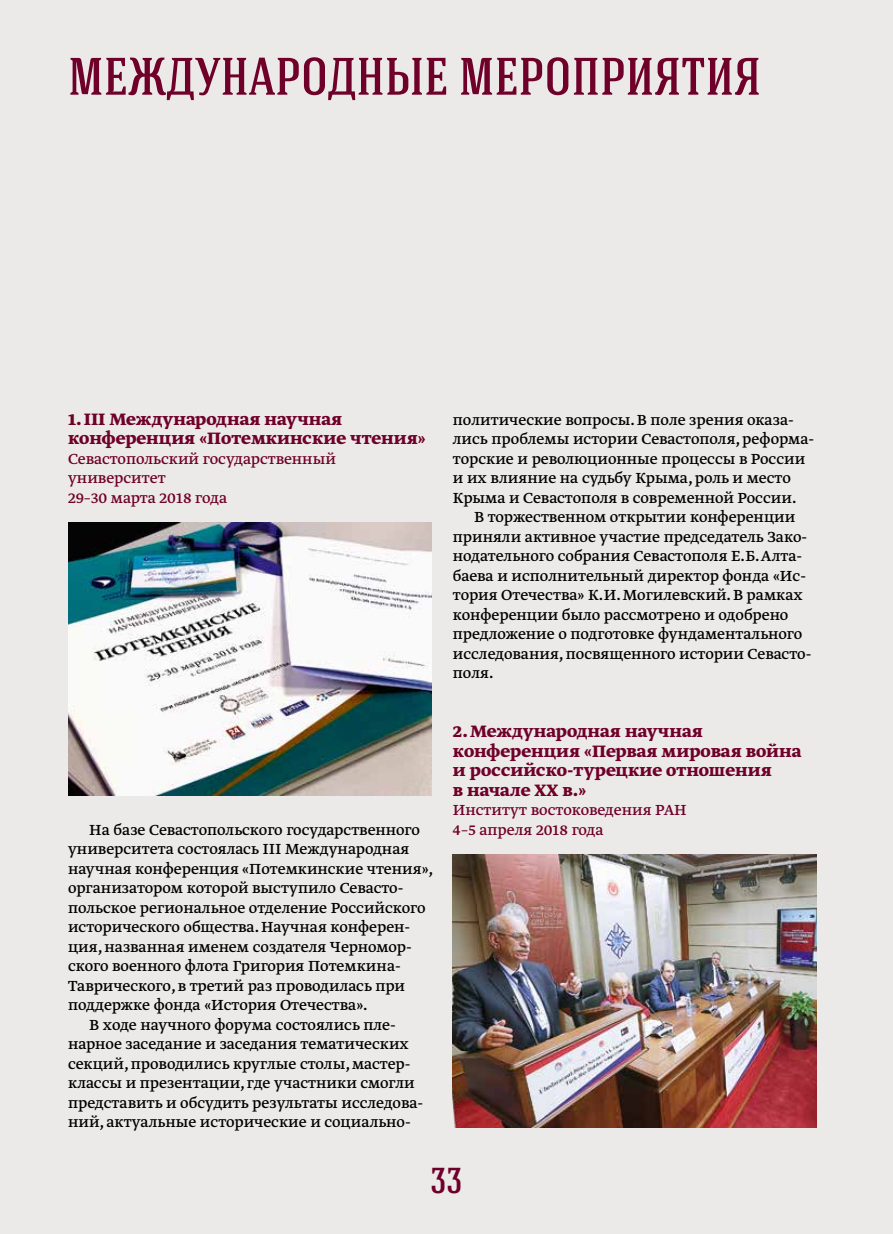
<style>
.page{position:relative;width:893px;height:1234px;background:#fff}
.page>*{position:absolute;margin:0;border:0;box-sizing:border-box;transform-origin:0 0}
.t1{font:500 52.5px "Hagin Caps";color:#6f0029}
.t2{font:500 36px "Hagin Caps";color:#6f0029}
.t3{font:700 19.5px/19.5px "Greta Text Pro";color:#6f0029}
.t4{font:17.25px/19.5px "Greta Text Pro";color:#000}
.t5{font:17.25px/19.5px "Greta Text Pro";color:#6f0029}
</style>
<div class="page">
<div style="left:0;top:0;width:893px;height:1233px;background:#eceae8"></div>
<img style="left:68px;top:522px;width:364px;height:273px">
<img style="left:453px;top:854px;width:363px;height:272px">
<h1 class="t1" style="left:68px;top:43px;width:694px">МЕЖДУНАРОДНЫЕ МЕРОПРИЯТИЯ</h1>
<p class="t3" style="left:68px;top:409px;width:359px">1. III Международная научная конференция «Потемкинские чтения»</p>
<p class="t5" style="left:68px;top:449px;width:269px">Севастопольский государственный университет<br>29–30 марта 2018 года</p>
<p class="t4" style="left:89px;top:820px;width:332px">На базе Севастопольского государственного</p>
<p class="t4" style="left:68px;top:839px;width:343px">университета состоялась III Международная</p>
<p class="t4" style="left:68px;top:859px;width:367px">научная конференция «Потемкинские чтения»,</p>
<p class="t4" style="left:68px;top:878px;width:337px">организатором которой выступило Севасто-</p>
<p class="t4" style="left:68px;top:898px;width:359px">польское региональное отделение Российского</p>
<p class="t4" style="left:68px;top:917px;width:344px">исторического общества. Научная конферен-</p>
<p class="t4" style="left:68px;top:937px;width:345px">ция, названная именем создателя Черномор-</p>
<p class="t4" style="left:68px;top:956px;width:334px">ского военного флота Григория Потемкина-</p>
<p class="t4" style="left:68px;top:976px;width:339px">Таврического, в третий раз проводилась при</p>
<p class="t4" style="left:68px;top:995px;width:301px">поддержке фонда «История Отечества».</p>
<p class="t4" style="left:89px;top:1015px;width:308px">В ходе научного форума состоялись пле-</p>
<p class="t4" style="left:68px;top:1034px;width:342px">нарное заседание и заседания тематических</p>
<p class="t4" style="left:68px;top:1054px;width:344px">секций, проводились круглые столы, мастер-</p>
<p class="t4" style="left:68px;top:1073px;width:348px">классы и презентации, где участники смогли</p>
<p class="t4" style="left:68px;top:1093px;width:357px">представить и обсудить результаты исследова-</p>
<p class="t4" style="left:68px;top:1112px;width:344px">ний, актуальные исторические и социально-</p>
<p class="t4" style="left:453px;top:410px;width:363px">политические вопросы. В поле зрения оказа&shy;лись проблемы истории Севастополя, реформа&shy;торские и революционные процессы в России и их влияние на судьбу Крыма, роль и место Крыма и Севастополя в современной России.</p>
<p class="t4" style="left:453px;top:508px;width:360px;text-indent:21px">В торжественном открытии конференции приняли активное участие председатель Зако&shy;нодательного собрания Севастополя Е.Б.Алта&shy;баева и исполнительный директор фонда «Ис&shy;тория Отечества» К.И.Могилевский. В рамках конференции было рассмотрено и одобрено предложение о подготовке фундаментального исследования, посвященного истории Севасто&shy;поля.</p>
<p class="t3" style="left:453px;top:721px;width:350px">2. Международная научная конференция «Первая мировая война и российско-турецкие отношения<br>в начале ХХ в.»</p>
<p class="t5" style="left:453px;top:800px;width:235px">Институт востоковедения РАН<br>4–5 апреля 2018 года</p>
<h2 class="t2" style="left:431px;top:1157px;width:33px">33</h2>
</div>
